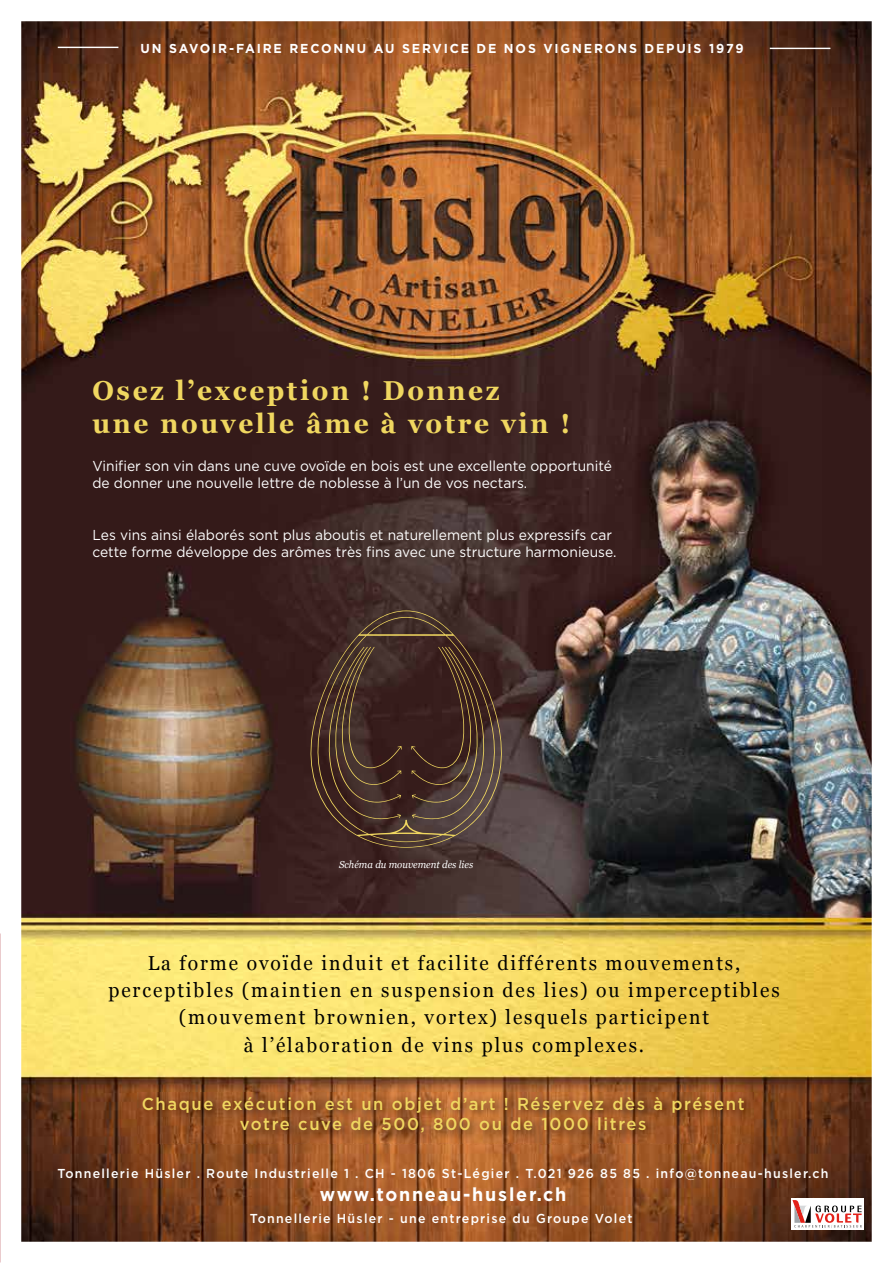
<style>
.page{position:relative;width:893px;height:1263px;background:#fff}
.page>*{position:absolute;margin:0;border:0;box-sizing:border-box;transform-origin:0 0}
.t1{font:700 27.3px/32.8px "Georgia";letter-spacing:.1em;color:#f0d760;scale:.96 1}
.t2{font:20.1px/27.3px "Georgia";letter-spacing:.1em;color:#000;text-align:center;scale:.96 1}
.t3{font:700 18.75px "Gotham";letter-spacing:.1em;color:#fff;scale:.96 1}
.t4{font:500 17.25px/20.7px "Gotham";letter-spacing:.1em;color:#f0d760;text-align:center;scale:.96 1}
.t5{font:14.4px/17.2px "Gotham";color:#fff;scale:.96 1}
.t6{font:500 12.9px "Gotham";letter-spacing:.1em;color:#fff;scale:.96 1}
.t7{font:700 12.9px "Gotham";letter-spacing:.15em;color:#fff;scale:.96 1}
.t8{font:italic 10.05px "Georgia";color:#fff;scale:.96 1}
</style>
<div class="page">
<img style="left:21px;top:21px;width:851px;height:1221px">
<hr style="left:58px;top:47px;width:60px;height:1px;background:#fff">
<hr style="left:770px;top:48px;width:60px;height:1px;background:#fff">
<img style="left:138px;top:1092px;width:616px;height:51px">
<svg style="left:307px;top:610px;width:198px;height:238px;background:#4b342d"></svg>
<svg style="left:328px;top:647px;width:74px;height:173px;background:#473027"></svg>
<svg style="left:411px;top:647px;width:74px;height:173px;background:#473028"></svg>
<div style="left:791px;top:1198px;width:73px;height:32px;background:#fff"></div>
<svg style="left:792px;top:1200px;width:70px;height:28px"></svg>
<p class="t7" style="left:141px;top:41px;width:630px">UN SAVOIR-FAIRE RECONNU AU SERVICE DE NOS VIGNERONS DEPUIS 1979</p>
<h1 class="t1" style="left:92px;top:373px;width:499px">Osez l’exception ! Donnez<br>une nouvelle âme à votre vin !</h1>
<p class="t5" style="left:92px;top:457px;width:543px">Vinifier son vin dans une cuve ovoïde en bois est une excellente opportunité de donner une nouvelle lettre de noblesse à l’un de vos nectars.</p>
<p class="t5" style="left:92px;top:526px;width:547px">Les vins ainsi élaborés sont plus aboutis et naturellement plus expressifs car cette forme développe des arômes très fins avec une structure harmonieuse.</p>
<p class="t8" style="left:339px;top:857px;width:141px">Schéma du mouvement des lies</p>
<h2 class="t2" style="left:108px;top:948px;width:701px">La forme ovoïde induit et facilite différents mouvements, perceptibles (maintien en suspension des lies) ou imperceptibles (mouvement brownien, vortex) lesquels participent<br>à l’élaboration de vins plus complexes.</h2>
<p class="t4" style="left:142px;top:1093px;width:629px">Chaque exécution est un objet d’art ! Réservez dès à présent votre cuve de 500, 800 ou de 1000 litres</p>
<p class="t6" style="left:58px;top:1166px;width:805px">Tonnellerie Hüsler . Route Industrielle 1 . CH - 1806 St-Légier . T.021 926 85 85 . info@tonneau-husler.ch</p>
<h3 class="t3" style="left:320px;top:1183px;width:258px">www.tonneau-husler.ch</h3>
<p class="t6" style="left:250px;top:1211px;width:400px">Tonnellerie Hüsler - une entreprise du Groupe Volet</p>
</div>
